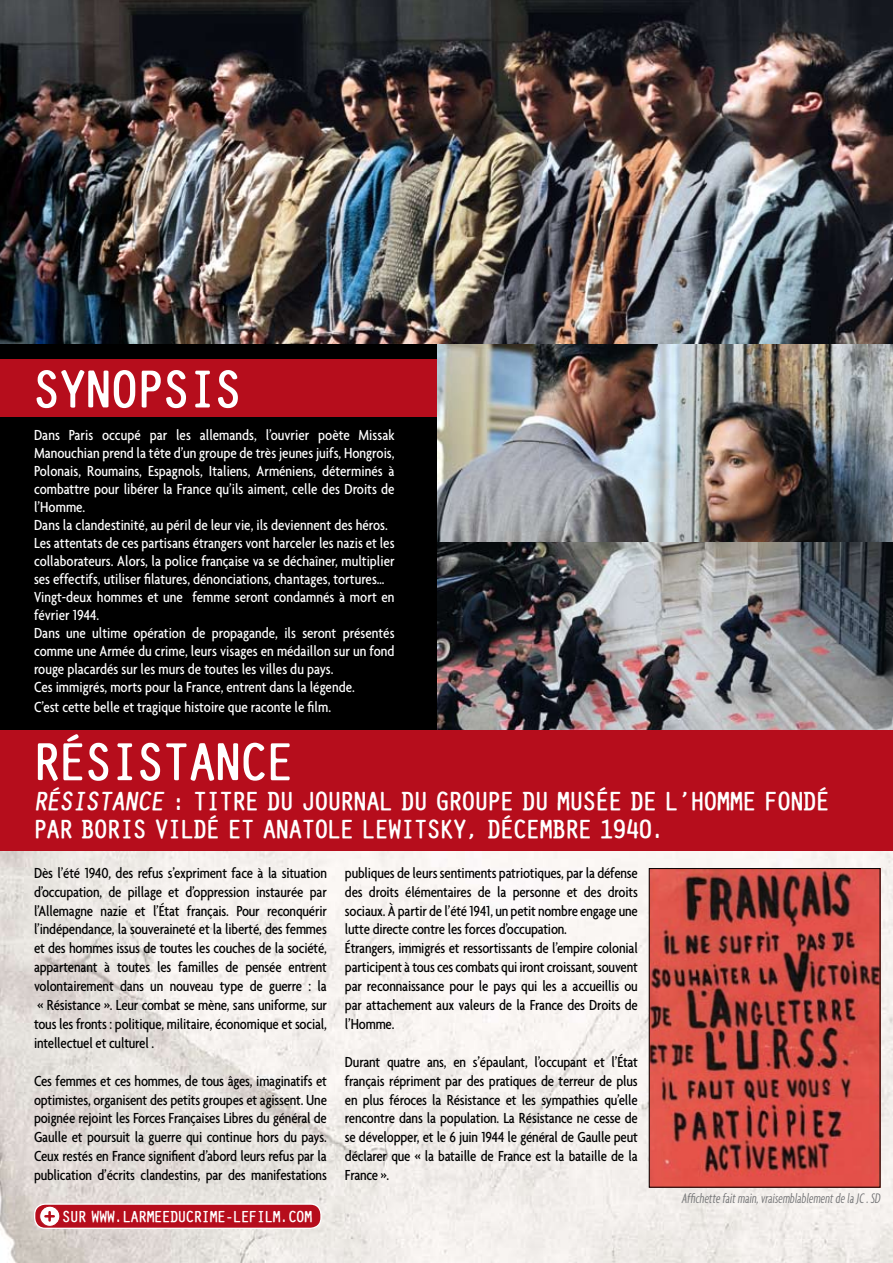
<style>
.page{position:relative;width:893px;height:1263px;background:#fff}
.page>*{position:absolute;margin:0;border:0;box-sizing:border-box;transform-origin:0 0}
.t1{font:54px "Pure Capital";color:#fff}
.t2{font:27px "Pure Capital";color:#fff}
.t3{font:16.5px "Pure Capital";color:#fff}
.t4{font:500 condensed 15.75px/18.9px "Agenda";letter-spacing:-.01em;color:#000;text-align:justify}
.t5{font:500 condensed 15.75px/18px "Agenda";color:#fff}
.t6{font:300 extra-condensed 15px "Agenda";color:#707173}
.s1{font-size:16.2px;color:#b60d1c}
</style>
<div class="page">
<img style="left:0;top:850px;width:893px;height:413px">
<div style="left:0;top:0;width:893px;height:736px;background:#000"></div>
<div style="left:0;top:359px;width:575px;height:57px;background:#b60d1c"></div>
<img style="left:437px;top:343px;width:456px;height:387px">
<img style="left:651px;top:870px;width:227px;height:315px">
<div style="left:649px;top:868px;width:231px;height:319px;border:1px solid #000"></div>
<div style="left:35px;top:1204px;width:286px;height:24px;background:#b60d1c;border-radius:10px"></div>
<div style="left:34px;top:1203px;width:288px;height:26px;border:1px solid #fff;border-radius:10px"></div>
<svg style="left:40px;top:1206px;width:20px;height:20px"></svg>
<div style="left:39px;top:1206px;width:21px;height:21px;border:1px solid #b60d1c;border-radius:50%"></div>
<svg style="left:43px;top:1210px;width:13px;height:12px"></svg>
<div style="left:0;top:730px;width:893px;height:120px;background:#b60d1c"></div>
<img style="left:0;top:0;width:893px;height:343px">
<h1 class="t1" style="left:34px;top:361px;width:209px">SYNOPSIS</h1>
<p class="t5" style="left:34px;top:426px;width:362px">Dans Paris occupé par les allemands, l’ouvrier poète Missak Manouchian prend la tête d’un groupe de très jeunes juifs, Hongrois, Polonais, Roumains, Espagnols, Italiens, Arméniens, déterminés à combattre pour libérer la France qu’ils aiment, celle des Droits de l’Homme.<br>Dans la clandestinité, au péril de leur vie, ils deviennent des héros.<br>Les attentats de ces partisans étrangers vont harceler les nazis et les collaborateurs. Alors, la police française va se déchaîner, multiplier ses effectifs, utiliser filatures, dénonciations, chantages, tortures… Vingt-deux hommes et une femme seront condamnés à mort en février 1944.<br>Dans une ultime opération de propagande, ils seront présentés comme une Armée du crime, leurs visages en médaillon sur un fond rouge placardés sur les murs de toutes les villes du pays.<br>Ces immigrés, morts pour la France, entrent dans la légende.</p>
<p class="t5" style="left:34px;top:697px;width:299px">C’est cette belle et tragique histoire que raconte le film.</p>
<h1 class="t1" style="left:34px;top:734px;width:53px">RÉSISTANCE</h1>
<h2 class="t2" style="left:34px;top:787px;width:27px">RÉSISTANCE</h2>
<h2 class="t2" style="left:172px;top:787px;width:48px">: TITRE</h2>
<h2 class="t2" style="left:267px;top:787px;width:62px">DU JOURNAL</h2>
<h2 class="t2" style="left:401px;top:787px;width:49px">DU GROUPE</h2>
<h2 class="t2" style="left:523px;top:787px;width:61px">DU MUSÉE</h2>
<h2 class="t2" style="left:631px;top:787px;width:87px">DE L’HOMME</h2>
<h2 class="t2" style="left:765px;top:787px;width:14px">FONDÉ</h2>
<h2 class="t2" style="left:34px;top:815px;width:13px">PAR</h2>
<h2 class="t2" style="left:82px;top:815px;width:27px">BORIS</h2>
<h2 class="t2" style="left:155px;top:815px;width:26px">VILDÉ</h2>
<h2 class="t2" style="left:229px;top:815px;width:62px">ET ANATOLE</h2>
<h2 class="t2" style="left:363px;top:815px;width:140px">LEWITSKY, DÉCEMBRE</h2>
<h2 class="t2" style="left:600px;top:815px;width:66px">1940.</h2>
<p class="t4" style="left:34px;top:863px;width:294px">Dès l’été 1940, des refus s’expriment face à la situation d’occupation, de pillage et d’oppression instaurée par l’Allemagne nazie et l’État français. Pour reconquérir l’indépendance, la souveraineté et la liberté, des femmes et des hommes issus de toutes les couches de la société, appartenant à toutes les familles de pensée entrent volontairement dans un nouveau type de guerre : la « Résistance ». Leur combat se mène, sans uniforme, sur tous les fronts : politique, militaire, économique et social, intellectuel et culturel .</p>
<p class="t4" style="left:34px;top:1071px;width:294px">Ces femmes et ces hommes, de tous âges, imaginatifs et optimistes, organisent des petits groupes et agissent. Une poignée rejoint les Forces Françaises Libres du général de Gaulle et poursuit la guerre qui continue hors du pays.<br>Ceux restés en France signifient d’abord leurs refus par la publication d’écrits clandestins, par des manifestations</p>
<p class="t3" style="left:46px;top:1208px;width:26px"><span class="s1">+</span> SUR</p>
<p class="t3" style="left:92px;top:1208px;width:41px">WWW.LARMEEDUCRIME</p>
<p class="t3" style="left:226px;top:1208px;width:17px">-LEFILM</p>
<p class="t3" style="left:281px;top:1208px;width:17px">.COM</p>
<p class="t4" style="left:345px;top:863px;width:294px;text-align:left">publiques de leurs sentiments patriotiques, par la défense des droits élémentaires de la personne et des droits sociaux. À partir de l’été 1941, un petit nombre engage une lutte directe contre les forces d’occupation.<br>Étrangers, immigrés et ressortissants de l’empire colonial participent à tous ces combats qui iront croissant, souvent par reconnaissance pour le pays qui les a accueillis ou par attachement aux valeurs de la France des Droits de l’Homme.</p>
<p class="t4" style="left:345px;top:1052px;width:294px">Durant quatre ans, en s’épaulant, l’occupant et l’État français répriment par des pratiques de terreur de plus en plus féroces la Résistance et les sympathies qu’elle rencontre dans la population. La Résistance ne cesse de se développer, et le 6 juin 1944 le général de Gaulle peut déclarer que « la bataille de France est la bataille de la France ».</p>
<p class="t6" style="left:682px;top:1190px;width:199px">Affichette faitmain,vraisemblablementde la JC .Sd</p>
</div>
